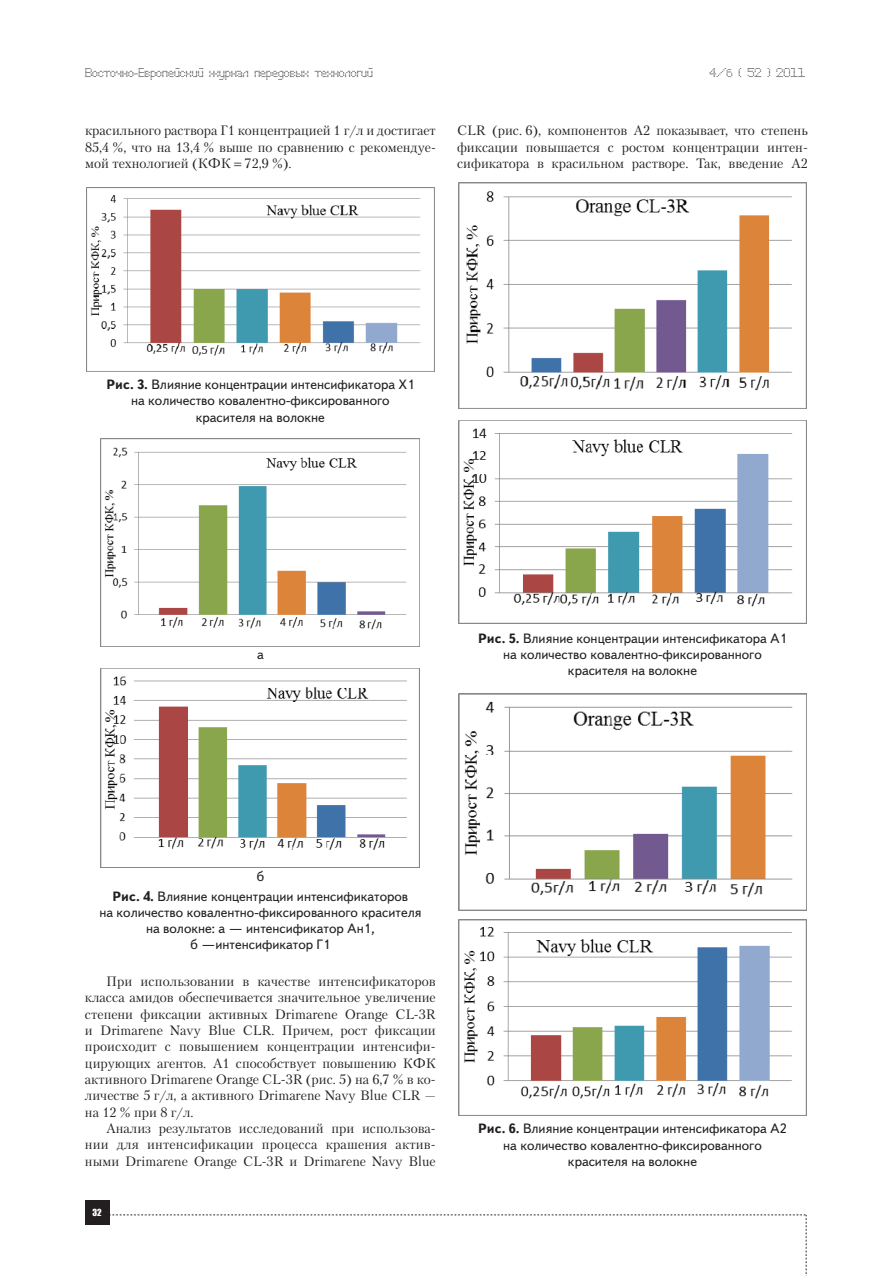
<style>
.page{position:relative;width:893px;height:1276px;background:#fff}
.page>*{position:absolute;margin:0;border:0;box-sizing:border-box;transform-origin:0 0}
.t1{font:13.5px/16.4px "Petersburg C";color:#231f20;text-align:justify}
.t2{font:13.5px/16.2px "Text Book C";color:#231f20;text-align:center}
.t3{font:12px "Perfo";letter-spacing:.015em;color:#231f20}
.t4{font:9px "Impact";color:#fff}
.s1{font-size:10.5px}
.s2{font-weight:700}
</style>
<div class="page">
<div style="left:85px;top:1200px;width:24px;height:25px;background:#231f20"></div>
<svg style="left:109px;top:1214px;width:698px;height:62px"></svg>
<img style="left:86px;top:187px;width:348px;height:184px">
<img style="left:101px;top:438px;width:319px;height:208px">
<img style="left:101px;top:669px;width:319px;height:198px">
<img style="left:458px;top:183px;width:348px;height:225px">
<img style="left:458px;top:420px;width:349px;height:204px">
<img style="left:458px;top:693px;width:349px;height:217px">
<img style="left:458px;top:919px;width:349px;height:196px">
<p class="t3" style="left:85px;top:65px;width:289px">Восточно-Европейский журнал передовых технологий</p>
<p class="t3" style="left:709px;top:65px;width:97px">4/<span class="s1">6</span> ( 52 ) 2011</p>
<p class="t1" style="left:85px;top:122px;width:352px">красильного раствора Г1 концентрацией 1 г/л и достигает 85,4 %, что на 13,4 % выше по сравнению с рекомендуе&shy;мой технологией (КФК 72,9 %).</p>
<p class="t1" style="left:457px;top:122px;width:352px;text-indent:35px">(рис. 6), компонентов А2 показывает, что степень фиксации повышается с ростом концентрации интен&shy;сификатора в красильном растворе. Так, введение А2</p>
<p class="t1" style="left:457px;top:122px;width:17px">CLR</p>
<p class="t2" style="left:106px;top:377px;width:309px"><span class="s2">Рис. 3.</span> Влияние концентрации интенсификатора Х1 на количество ковалентно-фиксированного красителя на волокне</p>
<p class="t2" style="left:257px;top:647px;width:8px">а</p>
<p class="t2" style="left:478px;top:630px;width:310px"><span class="s2">Рис. 5.</span> Влияние концентрации интенсификатора А1 на количество ковалентно-фиксированного красителя на волокне</p>
<p class="t2" style="left:113px;top:867px;width:297px;line-height:19.4px">б<br><span class="s2">Рис. 4.</span> Влияние концентрации интенсификаторов</p>
<p class="t2" style="left:99px;top:904px;width:323px">на количество ковалентно-фиксированного красителя на волокне: а — интенсификатор Ан1,<br>б —интенсификатор Г1</p>
<p class="t1" style="left:85px;top:973px;width:352px;text-indent:21px">При использовании в качестве интенсификаторов класса амидов обеспечивается значительное увеличение степени фиксации активных Drimarene Orange CL-3R и Drimarene Navy Blue CLR. Причем, рост фиксации происходит с повышением концентрации интенсифи&shy;цирующих агентов. А1 способствует повышению КФК активного Drimarene Orange CL-3R (рис. 5) на 6,7 % в ко&shy;личестве 5 г/л, а активного Drimarene Navy Blue CLR — на 12 % при 8 г/л.</p>
<p class="t1" style="left:85px;top:1120px;width:352px;text-indent:21px">Анализ результатов исследований при использова&shy;нии для интенсификации процесса крашения актив&shy;ными Drimarene Orange CL-3R и Drimarene Navy Blue</p>
<p class="t4" style="left:93px;top:1205px;width:11px">32</p>
<p class="t2" style="left:478px;top:1120px;width:310px"><span class="s2">Рис. 6.</span> Влияние концентрации интенсификатора А2 на количество ковалентно-фиксированного красителя на волокне</p>
</div>
